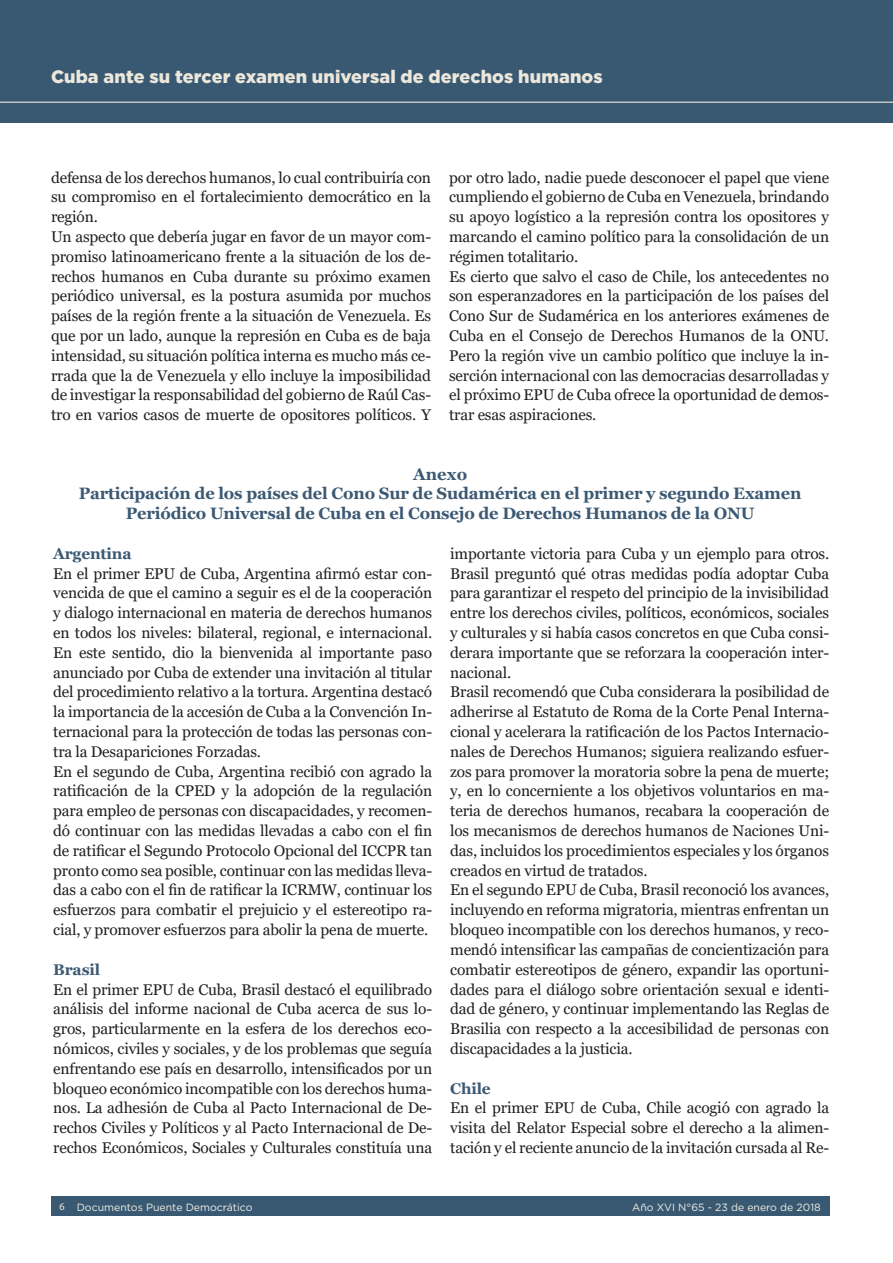
<style>
.page{position:relative;width:893px;height:1263px;background:#fff}
.page>*{position:absolute;margin:0;border:0;box-sizing:border-box;transform-origin:0 0}
.t1{font:900 18px "Gotham";letter-spacing:.005em;color:#ebe7da}
.texto{font:700 16.5px/19.8px "Georgia";letter-spacing:-.01em;color:#3c5973;text-align:center}
.texto-2{font:15.45px/19.8px "Georgia";letter-spacing:-.01em;color:#231f20;text-align:justify}
.texto-3{font:700 15.45px "Georgia";letter-spacing:-.01em;color:#3c5973}
.t2{font:10.5px "Gotham";color:#f1eee5}
.s1{font-family:"Myriad Pro";font-size:10.2px;color:#efebe1}
</style>
<div class="page">
<div style="left:51px;top:1197px;width:778px;height:19px;background:#395973"></div>
<div style="left:0;top:0;width:893px;height:122px;background:#395973"></div>
<hr style="left:0;top:102px;width:893px;height:1px;background:#ebe7da">
<p class="t1" style="left:51px;top:64px;width:553px">Cuba ante su tercer examen universal de derechos humanos</p>
<p class="texto-2" style="left:51px;top:168px;width:382px">defensa de los derechos humanos, lo cual contribuiría con su compromiso en el fortalecimiento democrático en la región.</p>
<p class="texto-2" style="left:51px;top:227px;width:382px">Un aspecto que debería jugar en favor de un mayor com&shy;promiso latinoamericano frente a la situación de los de&shy;rechos humanos en Cuba durante su próximo examen periódico universal, es la postura asumida por muchos países de la región frente a la situación de Venezuela. Es que por un lado, aunque la represión en Cuba es de baja intensidad, su situación política interna es mucho más ce&shy;rrada que la de Venezuela y ello incluye la imposibilidad de investigar la responsabilidad del gobierno de Raúl Cas&shy;tro en varios casos de muerte de opositores políticos. Y</p>
<p class="texto-2" style="left:449px;top:168px;width:382px">por otro lado, nadie puede desconocer el papel que viene cumpliendo el gobierno de Cuba en Venezuela, brindando su apoyo logístico a la represión contra los opositores y marcando el camino político para la consolidación de un régimen totalitario.</p>
<p class="texto-2" style="left:449px;top:267px;width:382px">Es cierto que salvo el caso de Chile, los antecedentes no son esperanzadores en la participación de los países del Cono Sur de Sudamérica en los anteriores exámenes de Cuba en el Consejo de Derechos Humanos de la ONU.<br>Pero la región vive un cambio político que incluye la in&shy;serción internacional con las democracias desarrolladas y el próximo EPU de Cuba ofrece la oportunidad de demos&shy;trar esas aspiraciones.</p>
<p class="texto" style="left:413px;top:464px;width:56px">Anexo</p>
<p class="texto" style="left:79px;top:484px;width:724px">Participación de los países del Cono Sur de Sudamérica en el primer y segundo Examen<br>Periódico Universal de Cuba en el Consejo de Derechos Humanos de la ONU</p>
<p class="texto-3" style="left:53px;top:543px;width:80px">Argentina</p>
<p class="texto-2" style="left:53px;top:564px;width:380px">En el primer EPU de Cuba, Argentina afirmó estar con&shy;vencida de que el camino a seguir es el de la cooperación y dialogo internacional en materia de derechos humanos en todos los niveles: bilateral, regional, e internacional.<br>En este sentido, dio la bienvenida al importante paso anunciado por Cuba de extender una invitación al titular del procedimiento relativo a la tortura. Argentina destacó la importancia de la accesión de Cuba a la Convención In&shy;ternacional para la protección de todas las personas con&shy;tra la Desapariciones Forzadas.</p>
<p class="texto-2" style="left:53px;top:762px;width:380px">En el segundo de Cuba, Argentina recibió con agrado la ratificación de la CPED y la adopción de la regulación para empleo de personas con discapacidades, y recomen&shy;dó continuar con las medidas llevadas a cabo con el fin de ratificar el Segundo Protocolo Opcional del ICCPR tan pronto como sea posible, continuar con las medidas lleva&shy;das a cabo con el fin de ratificar la ICRMW, continuar los esfuerzos para combatir el prejuicio y el estereotipo ra&shy;cial, y promover esfuerzos para abolir la pena de muerte.</p>
<p class="texto-3" style="left:53px;top:959px;width:48px">Brasil</p>
<p class="texto-2" style="left:53px;top:979px;width:380px">En el primer EPU de Cuba, Brasil destacó el equilibrado análisis del informe nacional de Cuba acerca de sus lo&shy;gros, particularmente en la esfera de los derechos eco&shy;nómicos, civiles y sociales, y de los problemas que seguía enfrentando ese país en desarrollo, intensificados por un bloqueo económico incompatible con los derechos huma&shy;nos. La adhesión de Cuba al Pacto Internacional de De&shy;rechos Civiles y Políticos y al Pacto Internacional de De&shy;rechos Económicos, Sociales y Culturales constituía una</p>
<p class="texto-2" style="left:450px;top:544px;width:380px">importante victoria para Cuba y un ejemplo para otros.<br>Brasil preguntó qué otras medidas podía adoptar Cuba para garantizar el respeto del principio de la invisibilidad entre los derechos civiles, políticos, económicos, sociales y culturales y si había casos concretos en que Cuba consi&shy;derara importante que se reforzara la cooperación inter&shy;nacional.</p>
<p class="texto-2" style="left:450px;top:682px;width:380px">Brasil recomendó que Cuba considerara la posibilidad de adherirse al Estatuto de Roma de la Corte Penal Interna&shy;cional y acelerara la ratificación de los Pactos Internacio&shy;nales de Derechos Humanos; siguiera realizando esfuer&shy;zos para promover la moratoria sobre la pena de muerte; y, en lo concerniente a los objetivos voluntarios en ma&shy;teria de derechos humanos, recabara la cooperación de los mecanismos de derechos humanos de Naciones Uni&shy;das, incluidos los procedimientos especiales y los órganos creados en virtud de tratados.</p>
<p class="texto-2" style="left:450px;top:880px;width:380px">En el segundo EPU de Cuba, Brasil reconoció los avances, incluyendo en reforma migratoria, mientras enfrentan un bloqueo incompatible con los derechos humanos, y reco&shy;mendó intensificar las campañas de concientización para combatir estereotipos de género, expandir las oportuni&shy;dades para el diálogo sobre orientación sexual e identi&shy;dad de género, y continuar implementando las Reglas de Brasilia con respecto a la accesibilidad de personas con discapacidades a la justicia.</p>
<p class="texto-3" style="left:450px;top:1078px;width:42px">Chile</p>
<p class="texto-2" style="left:450px;top:1098px;width:380px">En el primer EPU de Cuba, Chile acogió con agrado la visita del Relator Especial sobre el derecho a la alimen&shy;tación y el reciente anuncio de la invitación cursada al Re-</p>
<p class="t2" style="left:60px;top:1200px;width:195px"><span class="s1">6</span> Documentos Puente Democrático</p>
<p class="t2" style="left:632px;top:1200px;width:190px">Año XVI N°65 - 23 de enero de 2018</p>
</div>
